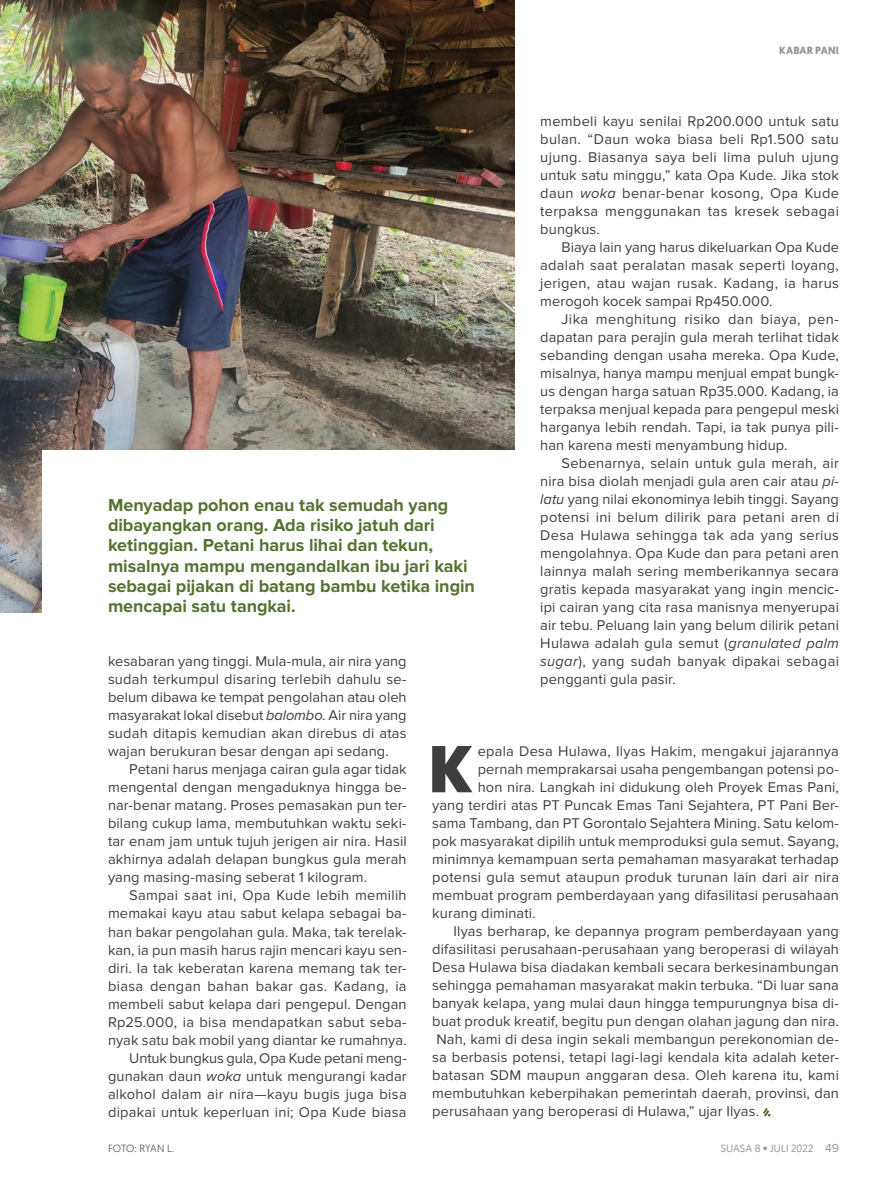
<style>
.page{position:relative;width:893px;height:1191px;background:#fff}
.page>*{position:absolute;margin:0;border:0;box-sizing:border-box;transform-origin:0 0}
.BODY_FIRST{font:900 66px "Geomanist";color:#3e3e3f}
.KUTIPAN_12_PT{font:700 18px/20.2px "Proxima Nova";letter-spacing:-.005em;color:#567232}
.BODY_TEXT{font:14.7px/18px "Proxima Nova";letter-spacing:.01em;color:#3e3e3f;text-align:justify}
.BODY_FIRST-2{font:14.7px "Proxima Nova";letter-spacing:.01em;color:#3e3e3f}
.t1{font:10.5px "Geomanist";letter-spacing:.015em;color:#939598}
.KREDIT_FOTO_RATA_KAN{font:10.5px "Geomanist";letter-spacing:-.015em;color:#6c6d70}
.LEAD_12_PT{font:700 10.5px "Geomanist";letter-spacing:.015em;color:#939598}
.s1{font-style:italic}
.s2{font-family:"Proxima Nova";font-size:12px}
</style>
<div class="page">
<img style="left:0;top:0;width:515px;height:612px">
<div style="left:43px;top:450px;width:472px;height:234px;background:#fff"></div>
<svg style="left:763px;top:1108px;width:7px;height:8px"></svg>
<p class="LEAD_12_PT" style="left:779px;top:43px;width:61px">KABAR PANI</p>
<p class="BODY_TEXT" style="left:540px;top:112px;width:300px">membeli kayu senilai Rp200.000 untuk satu bulan. “Daun woka biasa beli Rp1.500 satu ujung. Biasanya saya beli lima puluh ujung untuk satu minggu,” kata Opa Kude. Jika stok daun <span class="s1">woka</span> benar-benar kosong, Opa Kude terpaksa menggunakan tas kresek sebagai bungkus.</p>
<p class="BODY_TEXT" style="left:540px;top:238px;width:300px;text-indent:21px">Biaya lain yang harus dikeluarkan Opa Kude adalah saat peralatan masak seperti loyang, jerigen, atau wajan rusak. Kadang, ia harus merogoh kocek sampai Rp450.000.</p>
<p class="BODY_TEXT" style="left:540px;top:310px;width:300px;text-indent:21px">Jika menghitung risiko dan biaya, pen&shy;dapatan para perajin gula merah terlihat tidak sebanding dengan usaha mereka. Opa Kude, misalnya, hanya mampu menjual empat bungk&shy;us dengan harga satuan Rp35.000. Kadang, ia terpaksa menjual kepada para pengepul meski harganya lebih rendah. Tapi, ia tak punya pili&shy;han karena mesti menyambung hidup.</p>
<p class="BODY_TEXT" style="left:540px;top:454px;width:300px;text-indent:21px">Sebenarnya, selain untuk gula merah, air nira bisa diolah menjadi gula aren cair atau <span class="s1">pi&shy;latu</span> yang nilai ekonominya lebih tinggi. Sayang potensi ini belum dilirik para petani aren di Desa Hulawa sehingga tak ada yang serius mengolahnya. Opa Kude dan para petani aren lainnya malah sering memberikannya secara gratis kepada masyarakat yang ingin mencic&shy;ipi cairan yang cita rasa manisnya menyerupai air tebu. Peluang lain yang belum dilirik petani Hulawa adalah gula semut (<span class="s1">granulated palm sugar</span>), yang sudah banyak dipakai sebagai pengganti gula pasir.</p>
<p class="KUTIPAN_12_PT" style="left:108px;top:495px;width:368px">Menyadap pohon enau tak semudah yang dibayangkan orang. Ada risiko jatuh dari ketinggian. Petani harus lihai dan tekun, misalnya mampu mengandalkan ibu jari kaki sebagai pijakan di batang bambu ketika ingin mencapai satu tangkai.</p>
<p class="BODY_TEXT" style="left:108px;top:652px;width:300px">kesabaran yang tinggi. Mula-mula, air nira yang sudah terkumpul disaring terlebih dahulu se&shy;belum dibawa ke tempat pengolahan atau oleh masyarakat lokal disebut <span class="s1">balombo</span>. Air nira yang sudah ditapis kemudian akan direbus di atas wajan berukuran besar dengan api sedang.</p>
<p class="BODY_TEXT" style="left:108px;top:760px;width:300px;text-indent:21px">Petani harus menjaga cairan gula agar tidak mengental dengan mengaduknya hingga be&shy;nar-benar matang. Proses pemasakan pun ter&shy;bilang cukup lama, membutuhkan waktu seki&shy;tar enam jam untuk tujuh jerigen air nira. Hasil akhirnya adalah delapan bungkus gula merah yang masing-masing seberat 1 kilogram.</p>
<p class="BODY_TEXT" style="left:108px;top:886px;width:300px;text-indent:21px">Sampai saat ini, Opa Kude lebih memilih memakai kayu atau sabut kelapa sebagai ba&shy;han bakar pengolahan gula. Maka, tak terelak&shy;kan, ia pun masih harus rajin mencari kayu sen&shy;diri. Ia tak keberatan karena memang tak ter&shy;biasa dengan bahan bakar gas. Kadang, ia membeli sabut kelapa dari pengepul. Dengan Rp25.000, ia bisa mendapatkan sabut seba&shy;nyak satu bak mobil yang diantar ke rumahnya.</p>
<p class="BODY_TEXT" style="left:108px;top:1049px;width:300px;text-indent:21px">Untuk bungkus gula, Opa Kude petani meng&shy;gunakan daun <span class="s1">woka</span> untuk mengurangi kadar alkohol dalam air nira—kayu bugis juga bisa dipakai untuk keperluan ini; Opa Kude biasa</p>
<p class="BODY_FIRST" style="left:428px;top:724px;width:46px">K</p>
<p class="BODY_FIRST-2" style="left:478px;top:743px;width:363px">epala Desa Hulawa, Ilyas Hakim, mengakui jajarannya</p>
<p class="BODY_FIRST-2" style="left:478px;top:761px;width:363px">pernah memprakarsai usaha pengembangan potensi po-</p>
<p class="BODY_FIRST-2" style="left:478px;top:779px;width:363px">hon nira. Langkah ini didukung oleh Proyek Emas Pani,</p>
<p class="BODY_FIRST-2" style="left:432px;top:797px;width:408px">yang terdiri atas PT Puncak Emas Tani Sejahtera, PT Pani Ber-</p>
<p class="BODY_FIRST-2" style="left:432px;top:815px;width:408px">sama Tambang, dan PT Gorontalo Sejahtera Mining. Satu kelom-</p>
<p class="BODY_FIRST-2" style="left:432px;top:833px;width:408px">pok masyarakat dipilih untuk memproduksi gula semut. Sayang,</p>
<p class="BODY_FIRST-2" style="left:432px;top:851px;width:408px">minimnya kemampuan serta pemahaman masyarakat terhadap</p>
<p class="BODY_FIRST-2" style="left:432px;top:869px;width:408px">potensi gula semut ataupun produk turunan lain dari air nira</p>
<p class="BODY_FIRST-2" style="left:432px;top:887px;width:408px">membuat program pemberdayaan yang difasilitasi perusahaan</p>
<p class="BODY_FIRST-2" style="left:432px;top:905px;width:105px">kurang diminati.</p>
<p class="BODY_TEXT" style="left:432px;top:922px;width:408px;text-indent:21px">Ilyas berharap, ke depannya program pemberdayaan yang difasilitasi perusahaan-perusahaan yang beroperasi di wilayah Desa Hulawa bisa diadakan kembali secara berkesinambungan sehingga pemahaman masyarakat makin terbuka. “Di luar sana banyak kelapa, yang mulai daun hingga tempurungnya bisa di&shy;buat produk kreatif, begitu pun dengan olahan jagung dan nira.<br>Nah, kami di desa ingin sekali membangun perekonomian de&shy;sa berbasis potensi, tetapi lagi-lagi kendala kita adalah keter&shy;batasan SDM maupun anggaran desa. Oleh karena itu, kami membutuhkan keberpihakan pemerintah daerah, provinsi, dan perusahaan yang beroperasi di Hulawa,” ujar Ilyas.</p>
<p class="KREDIT_FOTO_RATA_KAN" style="left:108px;top:1142px;width:68px">FOTO: RYAN L.</p>
<p class="t1" style="left:721px;top:1142px;width:120px">SUASA 8 • JULI 2022 <span class="s2">49</span></p>
</div>
